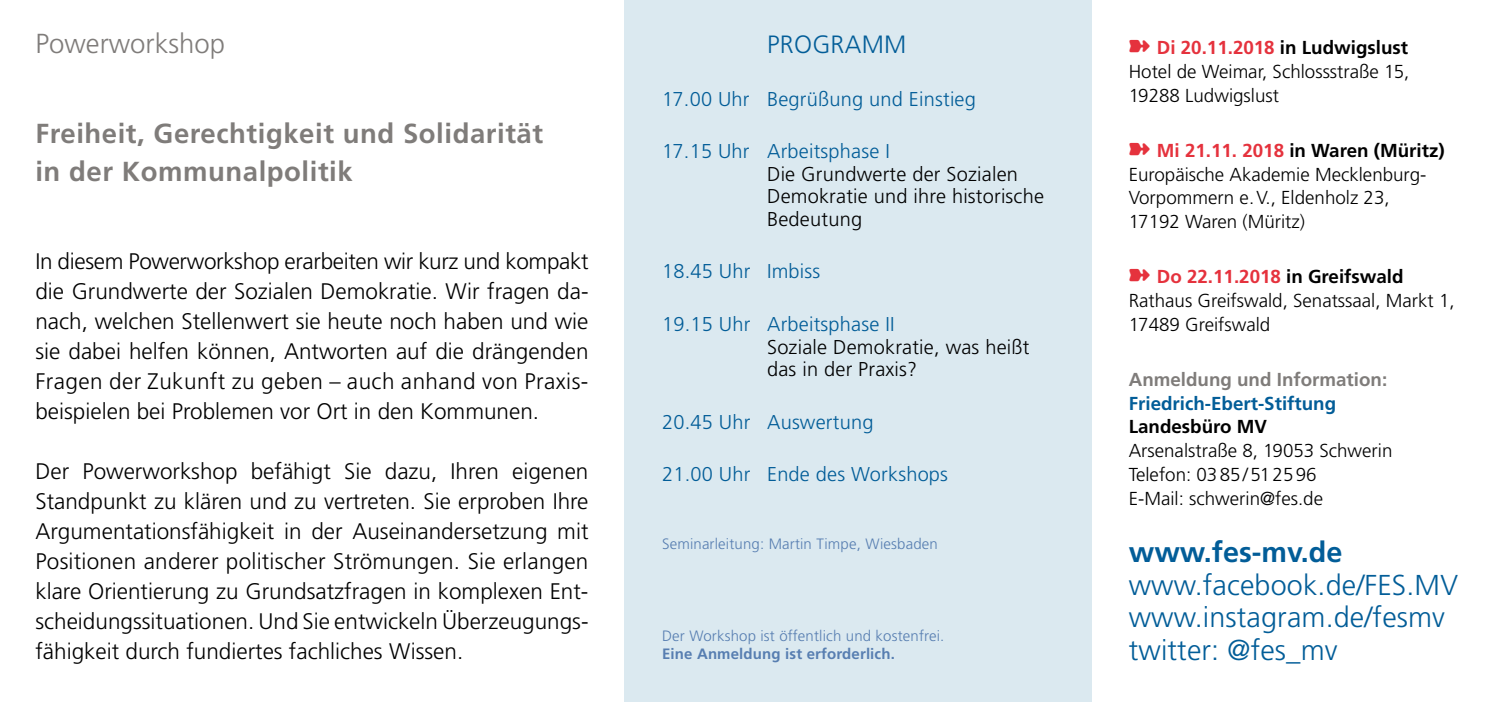
<style>
.page{position:relative;width:1489px;height:702px;background:#fff}
.page>*{position:absolute;margin:0;border:0;box-sizing:border-box;transform-origin:0 0}
.t1{font:300 28.75px/32.5px "Frutiger LT Std";letter-spacing:.005em;color:#025d98}
.t2{font:700 28.75px "Frutiger LT Std";color:#025d98}
.t3{font:700 27.5px/37.5px "Frutiger LT Std";letter-spacing:.02em;color:#7f7c7a}
.t4{font:300 27.5px "Frutiger LT Std";color:#7f7c7a}
.t5{font:300 25px "Frutiger LT Std";letter-spacing:.01em;color:#025d98}
.t6{font:300 22.5px/30px "Frutiger LT Std";color:#000;text-align:justify}
.t7{font:300 20px "Frutiger LT Std";letter-spacing:.01em;color:#025d98}
.t8{font:300 20px/22.5px "Frutiger LT Std";letter-spacing:.01em;color:#000}
.t9{font:300 18.75px/23.8px "Frutiger LT Std";color:#000}
.t10{font:700 18.75px "Frutiger LT Std";color:#7f7c7a}
.t11{font:700 18.75px "Frutiger LT Std";color:#025d98}
.t12{font:700 18.75px "Frutiger LT Std";color:#000}
.t13{font:300 15px "Frutiger LT Std";letter-spacing:.01em;color:#577eb1}
.t14{font:700 15px "Frutiger LT Std";letter-spacing:.01em;color:#577eb1}
.s1{color:#e5323d}
.s2{font-weight:700;color:#e5323d}
.s3{font-weight:700}
</style>
<div class="page">
<div style="left:624px;top:0;width:467px;height:702px;background:#dbe9f0"></div>
<p class="t4" style="left:35px;top:28px;width:191px">Powerworkshop</p>
<p class="t3" style="left:35px;top:115px;width:509px">Freiheit, Gerechtigkeit und Solidarität in der Kommunalpolitik</p>
<p class="t6" style="left:35px;top:246px;width:554px">In diesem Powerworkshop erarbeiten wir kurz und kompakt die Grundwerte der Sozialen Demokratie. Wir fragen da&shy;nach, welchen Stellenwert sie heute noch haben und wie sie dabei helfen können, Antworten auf die drängenden Fragen der Zukunft zu geben – auch anhand von Praxis&shy;beispielen bei Problemen vor Ort in den Kommunen.</p>
<p class="t6" style="left:35px;top:456px;width:554px">Der Powerworkshop befähigt Sie dazu, Ihren eigenen Standpunkt zu klären und zu vertreten. Sie erproben Ihre Argumentationsfähigkeit in der Auseinandersetzung mit Positionen anderer politischer Strömungen. Sie erlangen klare Orientierung zu Grundsatzfragen in komplexen Ent&shy;scheidungssituationen. Und Sie entwickeln Überzeugungs&shy;fähigkeit durch fundiertes fachliches Wissen.</p>
<p class="t5" style="left:767px;top:31px;width:141px">PROGRAMM</p>
<p class="t7" style="left:662px;top:88px;width:315px">17.00 Uhr Begrüßung und Einstieg</p>
<p class="t7" style="left:662px;top:140px;width:229px">17.15 Uhr Arbeitsphase I</p>
<p class="t8" style="left:767px;top:163px;width:278px">Die Grundwerte der Sozialen<br>Demokratie und ihre historische<br>Bedeutung</p>
<p class="t7" style="left:662px;top:260px;width:160px">18.45 Uhr Imbiss</p>
<p class="t7" style="left:662px;top:313px;width:234px">19.15 Uhr Arbeitsphase II</p>
<p class="t8" style="left:767px;top:335px;width:264px">Soziale Demokratie, was heißt das in der Praxis?</p>
<p class="t7" style="left:662px;top:410px;width:213px">20.45 Uhr Auswertung</p>
<p class="t7" style="left:662px;top:463px;width:287px">21.00 Uhr Ende des Workshops</p>
<p class="t13" style="left:662px;top:535px;width:277px">Seminarleitung: Martin Timpe, Wiesbaden</p>
<p class="t13" style="left:662px;top:627px;width:284px">Der Workshop ist öffentlich und kostenfrei.</p>
<p class="t14" style="left:662px;top:644px;width:234px">Eine Anmeldung ist erforderlich.</p>
<p class="t9" style="left:1128px;top:36px;width:282px;text-align:justify"><span class="s1">➽</span> <span class="s2">Di 20.11.2018</span> <span class="s3">in Ludwigslust </span>Hotel de Weimar, Schlossstraße 15, 19288 Ludwigslust</p>
<p class="t9" style="left:1128px;top:139px;width:317px"><span class="s1">➽</span> <span class="s2">Mi 21.11. 2018</span> <span class="s3">in Waren (Müritz)<br></span>Europäische Akademie Mecklenburg--<br>Vorpommern e.V., Eldenholz 23,<br>17192 Waren (Müritz)</p>
<p class="t9" style="left:1128px;top:265px;width:327px"><span class="s1">➽</span> <span class="s2">Do 22.11.2018</span> <span class="s3">in Greifswald<br></span>Rathaus Greifswald, Senatssaal, Markt 1,<br>17489 Greifswald</p>
<p class="t10" style="left:1128px;top:368px;width:260px">Anmeldung und Information:</p>
<p class="t11" style="left:1128px;top:392px;width:209px">Friedrich-Ebert-Stiftung</p>
<p class="t12" style="left:1128px;top:416px;width:140px">Landesbüro MV</p>
<p class="t9" style="left:1128px;top:439px;width:265px">Arsenalstraße 8, 19053 Schwerin<br>Telefon: 0385/512596<br>E-Mail: schwerin@fes.de</p>
<p class="t2" style="left:1128px;top:535px;width:215px">www.fes-mv.de</p>
<p class="t1" style="left:1128px;top:569px;width:330px">www.facebook.de/FES.MV www.instagram.de/fesmv twitter: @fes_mv</p>
</div>
